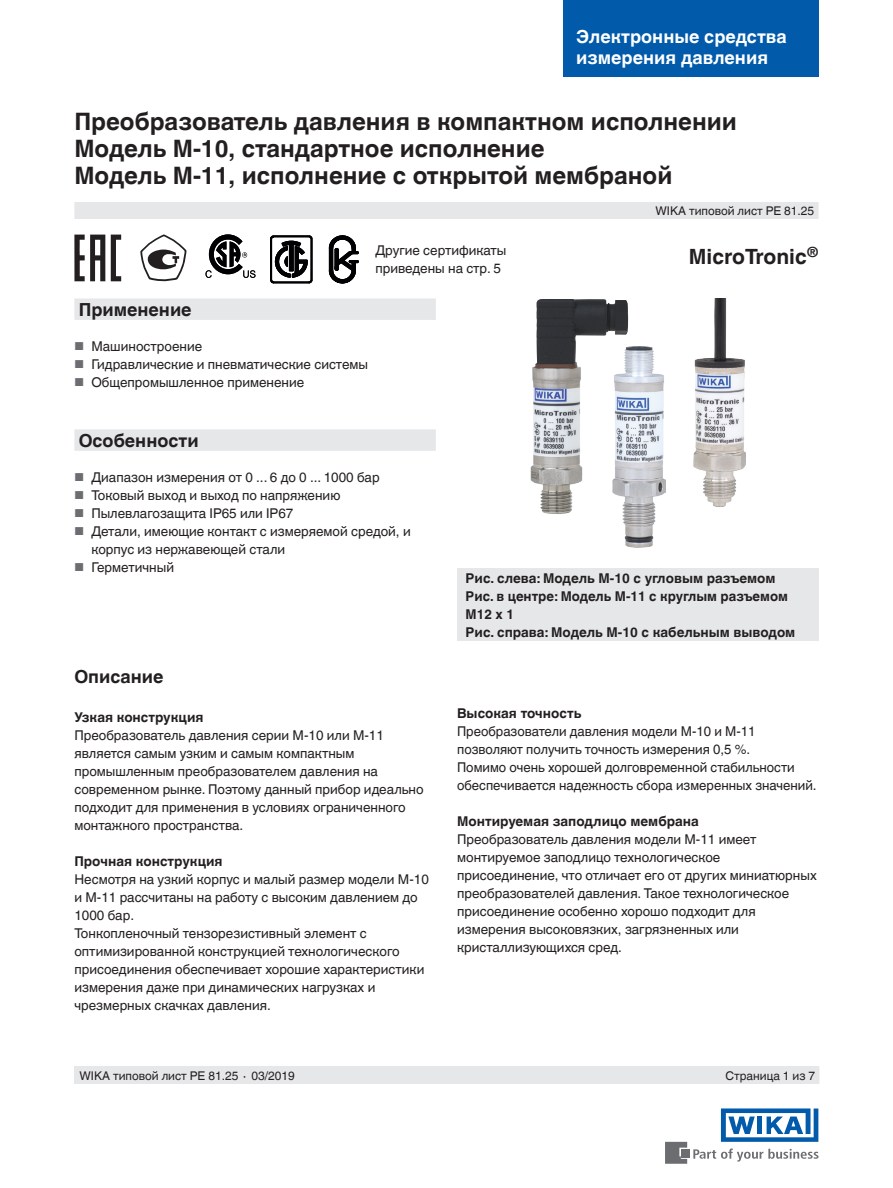
<style>
.page{position:relative;width:893px;height:1188px;background:#fff}
.page>*{position:absolute;margin:0;border:0;box-sizing:border-box;transform-origin:0 0}
.t1{font:700 24px/27px "Helvetica World";color:#231f20}
.t2{font:700 21px "Helvetica World";color:#231f20}
.t3{font:700 18px/21px "Helvetica World";color:#fff}
.t4{font:700 18px "Helvetica World";color:#231f20}
.t5{font:13.5px/18px "Helvetica World";color:#231f20}
.t6{font:700 13.5px/18px "Helvetica World";color:#231f20}
.t7{font:12px "Helvetica World";color:#231f20}
.s1{font-size:11.55px;color:#6c6d70}
</style>
<div class="page">
<svg style="left:693px;top:1149px;width:126px;height:13px"></svg>
<div style="left:682px;top:1150px;width:8px;height:8px;background:#6c6d70"></div>
<svg style="left:665px;top:1142px;width:22px;height:22px"></svg>
<svg style="left:721px;top:1108px;width:97px;height:34px"></svg>
<div style="left:563px;top:0;width:256px;height:76px;background:#015aaa"></div>
<div style="left:74px;top:202px;width:745px;height:17px;background:#e6e7e9"></div>
<div style="left:74px;top:1066px;width:745px;height:18px;background:#e6e7e9"></div>
<div style="left:457px;top:569px;width:362px;height:72px;background:#e6e7e9"></div>
<img style="left:693px;top:298px;width:52px;height:208px">
<img style="left:622px;top:347px;width:43px;height:201px">
<img style="left:531px;top:299px;width:98px;height:215px">
<svg style="left:74px;top:298px;width:362px;height:153px"></svg>
<svg style="left:111px;top:235px;width:10px;height:46px"></svg>
<svg style="left:74px;top:235px;width:31px;height:46px"></svg>
<svg style="left:206px;top:234px;width:49px;height:44px"></svg>
<svg style="left:140px;top:234px;width:46px;height:47px"></svg>
<svg style="left:270px;top:236px;width:42px;height:47px"></svg>
<svg style="left:329px;top:236px;width:29px;height:47px"></svg>
<h3 class="t3" style="left:576px;top:26px;width:212px">Электронные средства измерения давления</h3>
<h1 class="t1" style="left:74px;top:108px;width:664px">Преобразователь давления в компактном исполнении<br>Модель М-10, стандартное исполнение<br>Модель М-11, исполнение с открытой мембраной</h1>
<p class="t5" style="left:375px;top:242px;width:133px">Другие сертификаты приведены на стр. 5</p>
<h3 class="t4" style="left:79px;top:299px;width:114px">Применение</h3>
<p class="t5" style="left:74px;top:337px;width:129px"><span class="s1">■</span> Машиностроение</p>
<p class="t5" style="left:74px;top:355px;width:295px"><span class="s1">■</span> Гидравлические и пневматические системы</p>
<p class="t5" style="left:74px;top:373px;width:231px"><span class="s1">■</span> Общепромышленное применение</p>
<p class="t7" style="left:655px;top:204px;width:160px">WIKA типовой лист PE 81.25</p>
<h2 class="t2" style="left:689px;top:244px;width:131px">MicroTronic<sup>®</sup></h2>
<h3 class="t4" style="left:79px;top:430px;width:122px">Особенности</h3>
<p class="t5" style="left:74px;top:468px;width:307px"><span class="s1">■</span> Диапазон измерения от 0 ... 6 до 0 ... 1000 бар</p>
<p class="t5" style="left:74px;top:486px;width:267px"><span class="s1">■</span> Токовый выход и выход по напряжению</p>
<p class="t5" style="left:74px;top:504px;width:220px"><span class="s1">■</span> Пылевлагозащита IP65 или IP67</p>
<p class="t5" style="left:91px;top:522px;width:321px;text-indent:-17px"><span class="s1">■</span> Детали, имеющие контакт с измеряемой средой, и корпус из нержавеющей стали</p>
<p class="t5" style="left:74px;top:558px;width:101px"><span class="s1">■</span> Герметичный</p>
<h3 class="t4" style="left:74px;top:667px;width:91px">Описание</h3>
<p class="t6" style="left:74px;top:709px;width:131px">Узкая конструкция</p>
<p class="t5" style="left:74px;top:727px;width:351px">Преобразователь давления серии М-10 или М-11 является самым узким и самым компактным промышленным преобразователем давления на современном рынке. Поэтому данный прибор идеально подходит для применения в условиях ограниченного монтажного пространства.</p>
<p class="t6" style="left:74px;top:853px;width:150px">Прочная конструкция</p>
<p class="t5" style="left:74px;top:871px;width:356px">Несмотря на узкий корпус и малый размер модели М-10 и М-11 рассчитаны на работу с высоким давлением до 1000 бар.<br>Тонкопленочный тензорезистивный элемент с оптимизированной конструкцией технологического присоединения обеспечивает хорошие характеристики измерения даже при динамических нагрузках и чрезмерных скачках давления.</p>
<p class="t6" style="left:466px;top:569px;width:331px">Рис. слева: Модель М-10 с угловым разъемом Рис. в центре: Модель М-11 с круглым разъемом M12 x 1<br>Рис. справа: Модель М-10 с кабельным выводом</p>
<p class="t6" style="left:457px;top:705px;width:126px">Высокая точность</p>
<p class="t5" style="left:457px;top:723px;width:361px">Преобразователи давления модели М-10 и М-11 позволяют получить точность измерения 0,5 %.<br>Помимо очень хорошей долговременной стабильности обеспечивается надежность сбора измеренных значений.</p>
<p class="t6" style="left:457px;top:813px;width:243px">Монтируемая заподлицо мембрана</p>
<p class="t5" style="left:457px;top:831px;width:361px">Преобразователь давления модели М-11 имеет монтируемое заподлицо технологическое присоединение, что отличает его от других миниатюрных преобразователей давления. Такое технологическое присоединение особенно хорошо подходит для измерения высоковязких, загрязненных или кристаллизующихся сред.</p>
<p class="t7" style="left:80px;top:1068px;width:217px">WIKA типовой лист PE 81.25 ∙ 03/2019</p>
<p class="t7" style="left:725px;top:1068px;width:91px">Страница 1 из 7</p>
</div>
